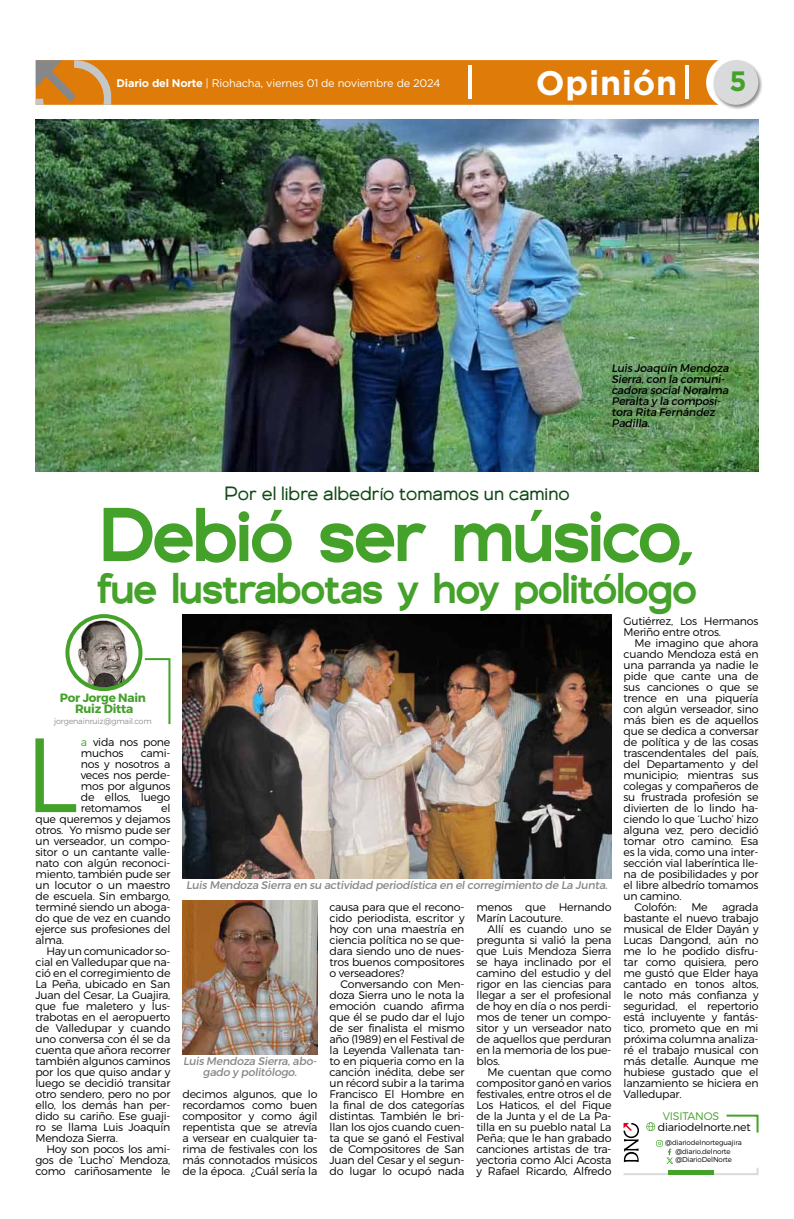
<style>
.page{position:relative;width:794px;height:1219px;background:#fff}
.page>*{position:absolute;margin:0;border:0;box-sizing:border-box;transform-origin:0 0}
.t1{font:105.3px "Trueno Lt";color:#44a12a}
.t2{font:500 75px "Genova";letter-spacing:-.02em;color:#44a12a}
.t3{font:500 42.5px "Genova";letter-spacing:-.02em;color:#44a12a}
.t4{font:700 34px "Gotham";letter-spacing:.02em;color:#fff}
.t5{font:700 28px "Gotham";color:#44a12a}
.t6{font:19px "Genova";color:#114a14}
.t7{font:12px/11px "Trueno Bd";letter-spacing:-.02em;color:#44a12a;text-align:center}
.t8{font:11px/11px "Trueno Lt";letter-spacing:-.02em;color:#000;text-align:justify}
.t9{font:11px/11px "Trueno Rg It";letter-spacing:-.02em;color:#868789;text-align:center}
.t10{font:11px/11px "Trueno Rg It";letter-spacing:-.02em;color:#000}
.t11{font:11px "Gotham";letter-spacing:-.02em;color:#fff}
.t12{font:11px "Trueno Lt";letter-spacing:-.02em;color:#44a12a}
.t13{font:8px "Trueno Lt";letter-spacing:-.02em;color:#919294}
.t14{font:7.1px/8.6px "Trueno Lt";letter-spacing:-.02em;color:#000;text-align:center}
.s1{font-weight:700}
.s2{color:#44a12a}
</style>
<div class="page">
<svg style="left:36px;top:60px;width:676px;height:45px;background:#dc7e12"></svg>
<div style="left:712px;top:59px;width:51px;height:51px;background:#000;opacity:.45"></div>
<div style="left:713px;top:60px;width:45px;height:45px;background:#d9dadb;border-radius:50%"></div>
<hr style="left:685px;top:66px;width:3px;height:33px;background:#fff">
<hr style="left:468px;top:66px;width:3px;height:33px;background:#fff">
<img style="left:35px;top:119px;width:723px;height:352px">
<img style="left:70px;top:616px;width:70px;height:73px">
<div style="left:65px;top:614px;width:77px;height:77px;border:4px solid #44a12a;border-radius:50%"></div>
<svg style="left:144px;top:658px;width:27px;height:67px"></svg>
<img style="left:182px;top:614px;width:429px;height:265px">
<img style="left:183px;top:900px;width:134px;height:154px">
<svg style="left:623px;top:1114px;width:136px;height:61px"></svg>
<hr style="left:668px;top:1171px;width:46px;height:4px;background:#44a12a">
<h3 class="t4" style="left:536px;top:61px;width:143px">Opinión</h3>
<p class="t11" style="left:117px;top:76px;width:325px"><span class="s1">Diario del Norte</span> | Riohacha, viernes 01 de noviembre de 2024</p>
<h3 class="t5" style="left:729px;top:62px;width:19px">5</h3>
<h3 class="t6" style="left:225px;top:482px;width:347px">Por el libre albedrío tomamos un camino</h3>
<p class="t10" style="left:611px;top:363px;width:119px">Luis Joaquín Mendoza<br>Sierra, con la comuni&shy;cadora social Noralma<br>Peralta y la composi&shy;tora Rita Fernández<br>Padilla.</p>
<h2 class="t2" style="left:100px;top:490px;width:596px">Debió ser músico,</h2>
<h3 class="t3" style="left:97px;top:563px;width:601px">fue lustrabotas y hoy politólogo</h3>
<p class="t7" style="left:60px;top:692px;width:88px">Por Jorge Nain<br>Ruiz Ditta</p>
<p class="t13" style="left:54px;top:716px;width:99px">jorgenainruiz@gmail.com</p>
<h1 class="t1" style="left:24px;top:710px;width:56px">L</h1>
<p class="t8" style="left:81px;top:736px;width:91px"><span class="s2">a</span> vida nos pone muchos</p>
<p class="t8" style="left:81px;top:747px;width:91px;text-indent:60px">cami&shy;nos y nosotros a veces nos perde&shy;mos por algunos de ellos, luego retomamos</p>
<p class="t8" style="left:35px;top:802px;width:136px;text-indent:126px">el que queremos y dejamos otros. Yo mismo pude ser un verseador, un compo&shy;sitor o un cantante valle&shy;nato con algún reconoci&shy;miento, también pude ser un locutor o un maestro de escuela. Sin embargo, terminé siendo un aboga&shy;do que de vez en cuando ejerce sus profesiones del alma.</p>
<p class="t8" style="left:35px;top:945px;width:136px;text-indent:11px">Hay un comunicador so&shy;cial en Valledupar que na&shy;ció en el corregimiento de La Peña, ubicado en San Juan del Cesar, La Guajira, que fue maletero y lus&shy;trabotas en el aeropuerto de Valledupar y cuando uno conversa con él se da cuenta que añora recorrer también algunos caminos por los que quiso andar y luego se decidió transitar otro sendero, pero no por ello, los demás han per&shy;dido su cariño. Ese guaji&shy;ro se llama Luis Joaquín Mendoza Sierra.</p>
<p class="t8" style="left:35px;top:1143px;width:136px;text-indent:11px">Hoy son pocos los ami&shy;gos de ‘Lucho’ Mendoza, como cariñosamente le</p>
<p class="t9" style="left:186px;top:880px;width:423px">Luis Mendoza Sierra en su actividad periodística en el corregimiento de La Junta.</p>
<p class="t9" style="left:183px;top:1056px;width:135px">Luis Mendoza Sierra, abo&shy;gado y politólogo.</p>
<p class="t8" style="left:182px;top:1088px;width:136px">decimos algunos, que lo recordamos como buen compositor y como ágil repentista que se atrevía a versear en cualquier ta&shy;rima de festivales con los más connotados músicos de la época. ¿Cuál sería la</p>
<p class="t8" style="left:329px;top:901px;width:136px">causa para que el recono&shy;cido periodista, escritor y hoy con una maestría en ciencia política no se que&shy;dara siendo uno de nues&shy;tros buenos compositores o verseadores?</p>
<p class="t8" style="left:329px;top:978px;width:136px;text-indent:11px">Conversando con Men&shy;doza Sierra uno le nota la emoción cuando afirma que él se pudo dar el lujo de ser finalista el mismo año (1989) en el Festival de la Leyenda Vallenata tan&shy;to en piqueria como en la canción inédita, debe ser un récord subir a la tarima Francisco El Hombre en la final de dos categorías distintas. También le bri&shy;llan los ojos cuando cuen&shy;ta que se ganó el Festival de Compositores de San Juan del Cesar y el segun&shy;do lugar lo ocupó nada</p>
<p class="t8" style="left:476px;top:901px;width:136px">menos que Hernando<br>Marín Lacouture.</p>
<p class="t8" style="left:476px;top:923px;width:136px;text-indent:11px">Allí es cuando uno se pregunta si valió la pena que Luis Mendoza Sierra se haya inclinado por el camino del estudio y del rigor en las ciencias para llegar a ser el profesional de hoy en día o nos perdi&shy;mos de tener un compo&shy;sitor y un verseador nato de aquellos que perduran en la memoria de los pue&shy;blos.</p>
<p class="t8" style="left:476px;top:1066px;width:136px;text-indent:11px">Me cuentan que como compositor ganó en varios festivales, entre otros el de Los Haticos, el del Fique de la Junta y el de La Pa&shy;tilla en su pueblo natal La Peña; que le han grabado canciones artistas de tra&shy;yectoria como Alci Acosta y Rafael Ricardo, Alfredo</p>
<p class="t8" style="left:623px;top:615px;width:136px">Gutiérrez, Los Hermanos<br>Meriño entre otros.</p>
<p class="t8" style="left:634px;top:637px;width:125px">Me imagino que ahora</p>
<p class="t8" style="left:623px;top:648px;width:136px">cuando Mendoza está en</p>
<p class="t8" style="left:623px;top:659px;width:136px">una parranda ya nadie le</p>
<p class="t8" style="left:623px;top:670px;width:136px">pide que cante una de</p>
<p class="t8" style="left:623px;top:681px;width:136px">sus canciones o que se</p>
<p class="t8" style="left:623px;top:692px;width:136px">trence en una piquería</p>
<p class="t8" style="left:623px;top:703px;width:136px">con algún verseador, sino</p>
<p class="t8" style="left:623px;top:714px;width:136px">más bien es de aquellos</p>
<p class="t8" style="left:623px;top:725px;width:136px">que se dedica a conversar</p>
<p class="t8" style="left:623px;top:736px;width:136px">de política y de las cosas</p>
<p class="t8" style="left:623px;top:747px;width:136px">trascendentales del país,</p>
<p class="t8" style="left:623px;top:758px;width:136px">del Departamento y del</p>
<p class="t8" style="left:623px;top:769px;width:136px">municipio; mientras sus</p>
<p class="t8" style="left:623px;top:780px;width:136px">colegas y compañeros de</p>
<p class="t8" style="left:623px;top:791px;width:136px">su frustrada profesión se</p>
<p class="t8" style="left:623px;top:802px;width:136px">divierten de lo lindo ha-</p>
<p class="t8" style="left:623px;top:813px;width:136px">ciendo lo que ‘Lucho’ hizo</p>
<p class="t8" style="left:623px;top:824px;width:136px">alguna vez, pero decidió</p>
<p class="t8" style="left:623px;top:835px;width:136px">tomar otro camino. Esa</p>
<p class="t8" style="left:623px;top:846px;width:136px">es la vida, como una inter-</p>
<p class="t8" style="left:623px;top:857px;width:136px">sección vial laberíntica lle-</p>
<p class="t8" style="left:623px;top:868px;width:136px">na de posibilidades y por</p>
<p class="t8" style="left:623px;top:879px;width:136px">el libre albedrío tomamos</p>
<p class="t8" style="left:623px;top:890px;width:60px">un camino.</p>
<p class="t8" style="left:634px;top:901px;width:44px">Colofón:</p>
<p class="t8" style="left:691px;top:901px;width:18px">Me</p>
<p class="t8" style="left:623px;top:901px;width:136px;text-indent:99px">agrada bastante el nuevo trabajo musical de Elder Dayán y Lucas Dangond, aún no me lo he podido disfru&shy;tar como quisiera, pero me gustó que Elder haya cantado en tonos altos, le noto más confianza y seguridad, el repertorio está incluyente y fantás&shy;tico, prometo que en mi próxima columna analiza&shy;ré el trabajo musical con más detalle. Aunque me hubiese gustado que el lanzamiento se hiciera en Valledupar.</p>
<p class="t12" style="left:663px;top:1109px;width:58px">VISITANOS</p>
<p class="t8" style="left:658px;top:1121px;width:94px">diariodelnorte.net</p>
<p class="t14" style="left:665px;top:1138px;width:78px">@diariodelnorteguajira @diario.delnorte @DiarioDelNorte</p>
</div>
